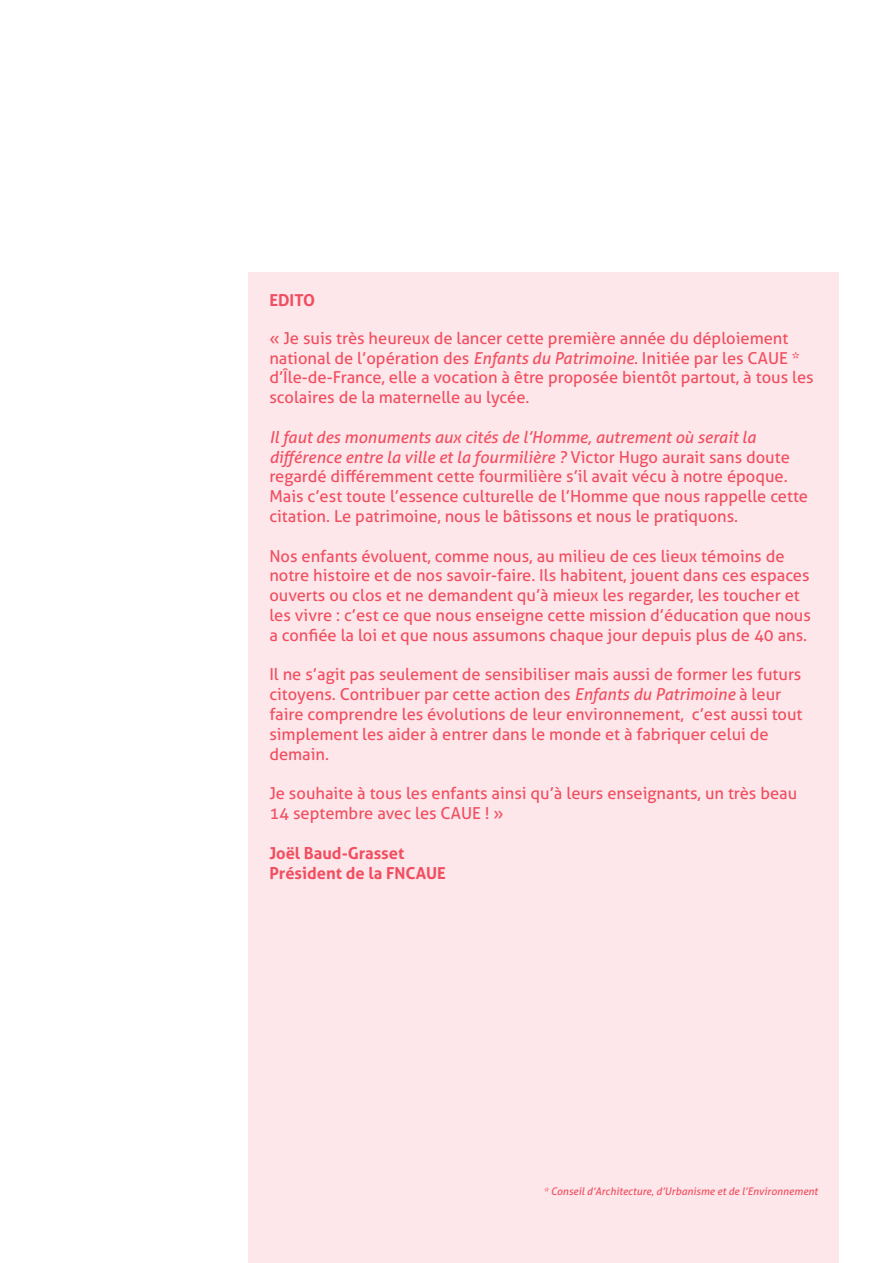
<style>
.page{position:relative;width:893px;height:1263px;background:#fff}
.page>*{position:absolute;margin:0;border:0;box-sizing:border-box;transform-origin:0 0}
.t1{font:16.5px/19.8px "Aller";color:#f14e60}
.t2{font:700 16.5px/19.8px "Aller";color:#f14e60}
.t3{font:italic 10.5px "Aller";color:#f14e60}
.s1{font-style:italic}
</style>
<div class="page">
<div style="left:248px;top:272px;width:591px;height:991px;background:#fde7ea"></div>
<p class="t2" style="left:269px;top:290px;width:47px">EDITO</p>
<p class="t1" style="left:269px;top:328px;width:546px">« Je suis très heureux de lancer cette première année du déploiement national de l’opération des <span class="s1">Enfants du Patrimoine</span>. Initiée par les CAUE * d’Île-de-France, elle a vocation à être proposée bientôt partout, à tous les scolaires de la maternelle au lycée.</p>
<p class="t1" style="left:269px;top:427px;width:540px"><span class="s1">Il faut des monuments aux cités de l’Homme, autrement où serait la différence entre la ville et la fourmilière ?</span> Victor Hugo aurait sans doute regardé différemment cette fourmilière s’il avait vécu à notre époque.<br>Mais c’est toute l’essence culturelle de l’Homme que nous rappelle cette citation. Le patrimoine, nous le bâtissons et nous le pratiquons.</p>
<p class="t1" style="left:269px;top:546px;width:543px">Nos enfants évoluent, comme nous, au milieu de ces lieux témoins de notre histoire et de nos savoir-faire. Ils habitent, jouent dans ces espaces ouverts ou clos et ne demandent qu’à mieux les regarder, les toucher et les vivre : c’est ce que nous enseigne cette mission d’éducation que nous a confiée la loi et que nous assumons chaque jour depuis plus de 40 ans.</p>
<p class="t1" style="left:269px;top:665px;width:535px">Il ne s’agit pas seulement de sensibiliser mais aussi de former les futurs citoyens. Contribuer par cette action des <span class="s1">Enfants du Patrimoine</span> à leur faire comprendre les évolutions de leur environnement, c’est aussi tout simplement les aider à entrer dans le monde et à fabriquer celui de demain.</p>
<p class="t1" style="left:269px;top:783px;width:529px">Je souhaite à tous les enfants ainsi qu’à leurs enseignants, un très beau<br>14 septembre avec les CAUE ! »</p>
<p class="t2" style="left:269px;top:843px;width:178px">Joël Baud-Grasset<br>Président de la FNCAUE</p>
<p class="t3" style="left:543px;top:1185px;width:276px">* Conseil d’Architecture, d’Urbanisme et de l’Environnement</p>
</div>
